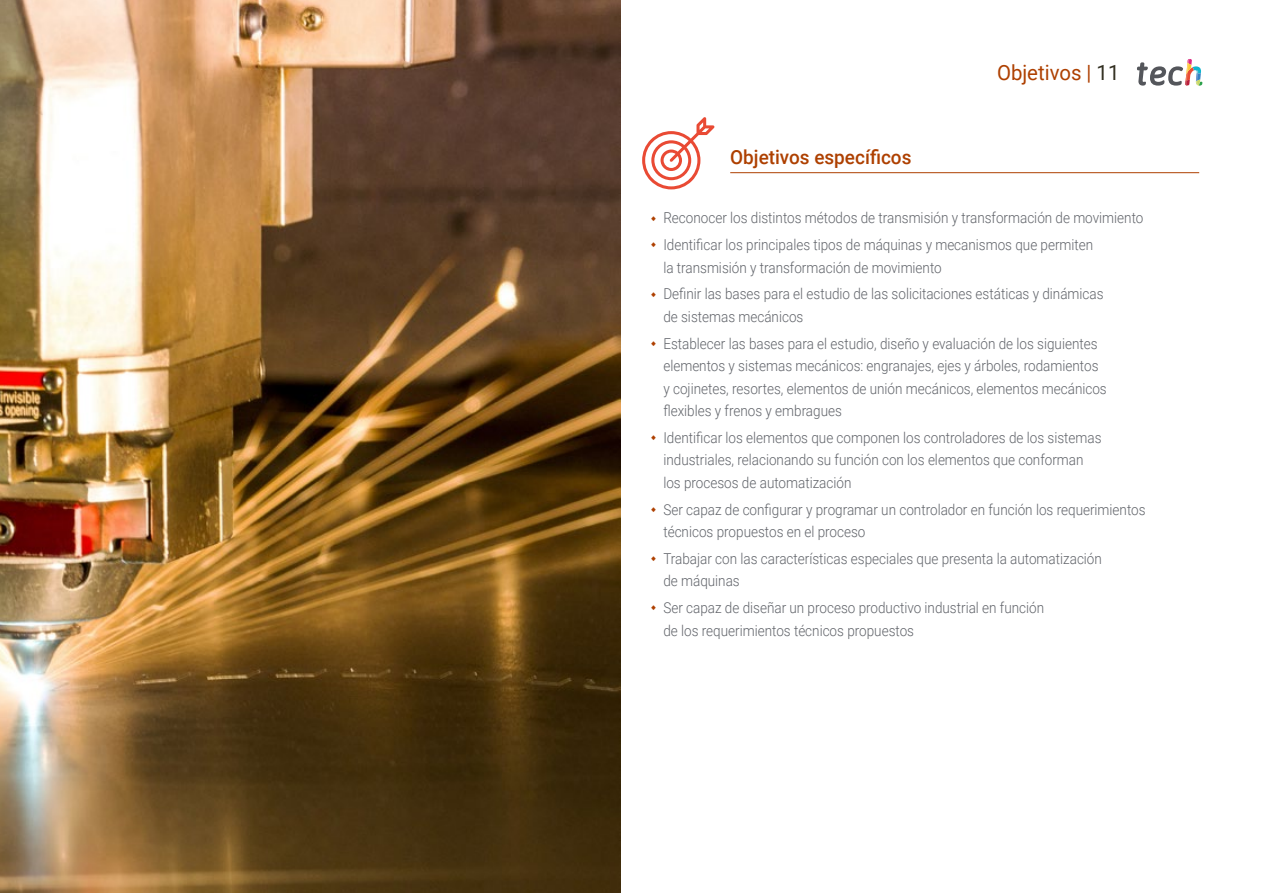
<style>
.page{position:relative;width:1263px;height:893px;background:#fff}
.page>*{position:absolute;margin:0;border:0;box-sizing:border-box;transform-origin:0 0}
.t1{font:21px "Roboto";color:#ae4000}
.t2{font:500 19.5px "Roboto";color:#ae4000}
.t3{font:300 15px/22.5px "Roboto";color:#61646a;scale:.9 1}
.s1{color:#312e20}
</style>
<div class="page">
<hr style="left:730px;top:172px;width:469px;height:1px;background:#ae4000">
<svg style="left:642px;top:117px;width:72px;height:72px"></svg>
<img style="left:0;top:0;width:621px;height:893px">
<svg style="left:1137px;top:59px;width:65px;height:27px"></svg>
<h2 class="t2" style="left:730px;top:144px;width:183px">Objetivos específicos</h2>
<h1 class="t1" style="left:997px;top:57px;width:124px">Objetivos | <span class="s1">11</span></h1>
<p class="t3" style="left:663px;top:204px;width:535px;line-height:26.7px">Reconocer los distintos métodos de transmisión y transformación de movimiento<br>Identificar los principales tipos de máquinas y mecanismos que permiten</p>
<p class="t3" style="left:663px;top:253px;width:491px;line-height:26.7px">la transmisión y transformación de movimiento<br>Definir las bases para el estudio de las solicitaciones estáticas y dinámicas</p>
<p class="t3" style="left:663px;top:303px;width:484px;line-height:26.7px">de sistemas mecánicos<br>Establecer las bases para el estudio, diseño y evaluación de los siguientes</p>
<p class="t3" style="left:663px;top:354px;width:494px">elementos y sistemas mecánicos: engranajes, ejes y árboles, rodamientos y cojinetes, resortes, elementos de unión mecánicos, elementos mecánicos flexibles y frenos y embragues</p>
<p class="t3" style="left:663px;top:426px;width:488px">Identificar los elementos que componen los controladores de los sistemas industriales, relacionando su función con los elementos que conforman los procesos de automatización</p>
<p class="t3" style="left:663px;top:497px;width:537px">Ser capaz de configurar y programar un controlador en función los requerimientos técnicos propuestos en el proceso</p>
<p class="t3" style="left:663px;top:547px;width:489px">Trabajar con las características especiales que presenta la automatización de máquinas</p>
<p class="t3" style="left:663px;top:596px;width:425px">Ser capaz de diseñar un proceso productivo industrial en función de los requerimientos técnicos propuestos</p>
</div>
